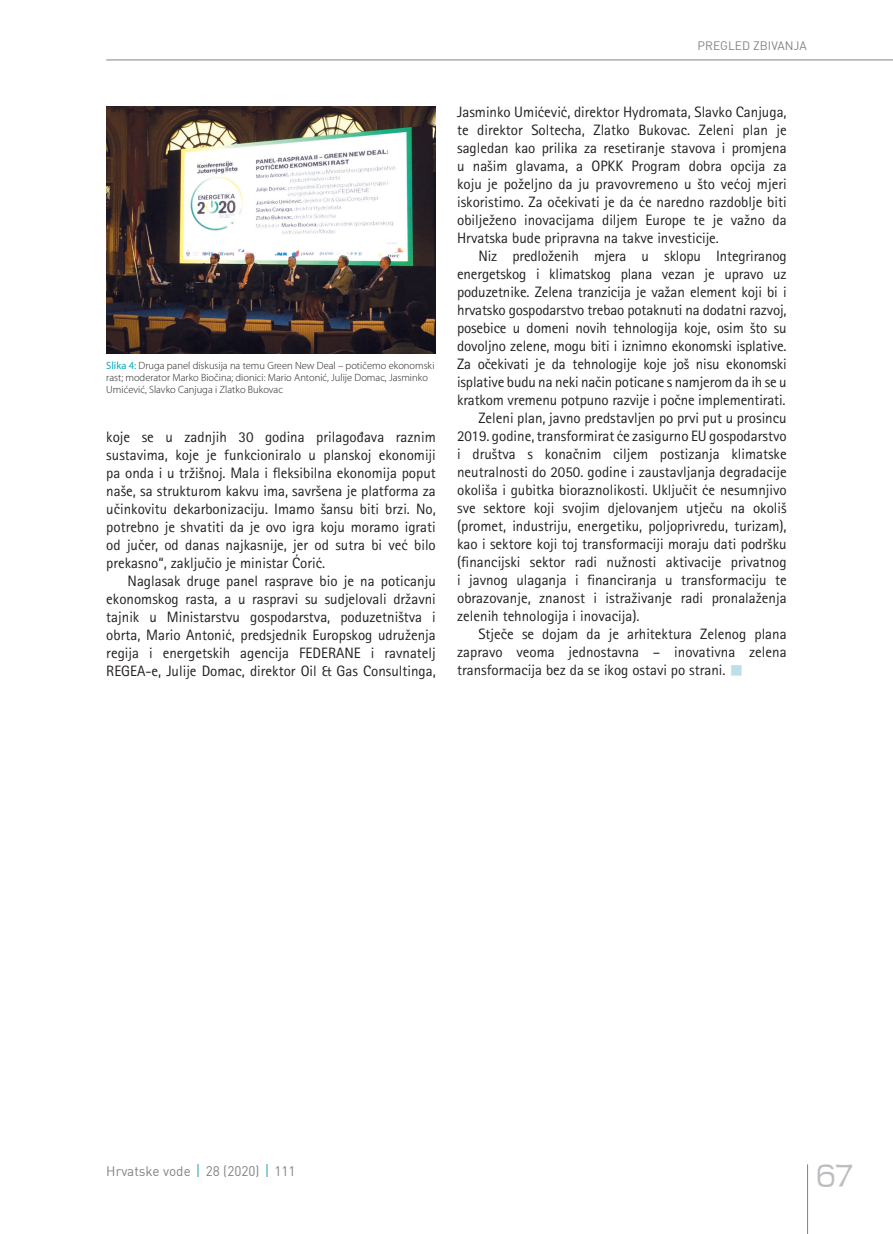
<style>
.page{position:relative;width:893px;height:1234px;background:#fff}
.page>*{position:absolute;margin:0;border:0;box-sizing:border-box;transform-origin:0 0}
.t1{font:300 36px "Teen";color:#bcbdc0}
.OSNOVNI_TEKST_10-12{font:15px/18px "Rotis Sans Serifklemy";color:#231f20;text-align:justify}
.t2{font:13.5px "DIN";color:#808285}
.t3{font:12px "DIN";color:#808285}
.TABLICA{font:300 10.5px/12px "Myriad Pro";color:#231f20}
.s1{font-weight:400;color:#07aab9}
.s2{color:#bce0e7}
</style>
<div class="page">
<hr style="left:807px;top:1164px;width:1px;height:69px;background:#808285">
<hr style="left:106px;top:60px;width:787px;height:1px;background:#808285">
<svg style="left:198px;top:1164px;width:1px;height:12px"></svg>
<svg style="left:266px;top:1164px;width:2px;height:12px"></svg>
<img style="left:106px;top:106px;width:330px;height:247px">
<p class="t3" style="left:698px;top:37px;width:111px">PREGLED ZBIVANJA</p>
<p class="TABLICA" style="left:106px;top:359px;width:330px"><span class="s1">Slika 4:</span> Druga panel diskusija na temu Green New Deal – potičemo ekonomski rast; moderator Marko Biočina; dionici: Mario Antonić, Julije Domac, Jasminko<br>Umićević, Slavko Canjuga i Zlatko Bukovac</p>
<p class="OSNOVNI_TEKST_10-12" style="left:106px;top:427px;width:331px">koje se u zadnjih 30 godina prilagođava raznim sustavima, koje je funkcioniralo u planskoj ekonomiji pa onda i u tržišnoj. Mala i fleksibilna ekonomija poput naše, sa strukturom kakvu ima, savršena je platforma za učinkovitu dekarbonizaciju. Imamo šansu biti brzi. No, potrebno je shvatiti da je ovo igra koju moramo igrati od jučer, od danas najkasnije, jer od sutra bi već bilo prekasno“, zaključio je ministar Ćorić.</p>
<p class="OSNOVNI_TEKST_10-12" style="left:106px;top:571px;width:331px;text-indent:21px">Naglasak druge panel rasprave bio je na poticanju ekonomskog rasta, a u raspravi su sudjelovali državni tajnik u Ministarstvu gospodarstva, poduzetništva i obrta, Mario Antonić, predsjednik Europskog udruženja regija i energetskih agencija FEDERANE i ravnatelj REGEA-e, Julije Domac, direktor Oil &amp; Gas Consultinga,</p>
<p class="OSNOVNI_TEKST_10-12" style="left:457px;top:102px;width:331px">Jasminko Umićević, direktor Hydromata, Slavko Canjuga, te direktor Soltecha, Zlatko Bukovac. Zeleni plan je sagledan kao prilika za resetiranje stavova i promjena u našim glavama, a OPKK Program dobra opcija za koju je poželjno da ju pravovremeno u što većoj mjeri iskoristimo. Za očekivati je da će naredno razdoblje biti obilježeno inovacijama diljem Europe te je važno da Hrvatska bude pripravna na takve investicije.</p>
<p class="OSNOVNI_TEKST_10-12" style="left:457px;top:246px;width:331px;text-indent:21px">Niz predloženih mjera u sklopu Integriranog energetskog i klimatskog plana vezan je upravo uz poduzetnike. Zelena tranzicija je važan element koji bi i hrvatsko gospodarstvo trebao potaknuti na dodatni razvoj, posebice u domeni novih tehnologija koje, osim što su dovoljno zelene, mogu biti i iznimno ekonomski isplative.<br>Za očekivati je da tehnologije koje još nisu ekonomski isplative budu na neki način poticane s namjerom da ih se u kratkom vremenu potpuno razvije i počne implementirati.</p>
<p class="OSNOVNI_TEKST_10-12" style="left:457px;top:408px;width:331px;text-indent:21px">Zeleni plan, javno predstavljen po prvi put u prosincu 2019. godine, transformirat će zasigurno EU gospodarstvo i društva s konačnim ciljem postizanja klimatske neutralnosti do 2050. godine i zaustavljanja degradacije okoliša i gubitka bioraznolikosti. Uključit će nesumnjivo sve sektore koji svojim djelovanjem utječu na okoliš (promet, industriju, energetiku, poljoprivredu, turizam), kao i sektore koji toj transformaciji moraju dati podršku (financijski sektor radi nužnosti aktivacije privatnog i javnog ulaganja i financiranja u transformaciju te obrazovanje, znanost i istraživanje radi pronalaženja zelenih tehnologija i inovacija).</p>
<p class="OSNOVNI_TEKST_10-12" style="left:457px;top:624px;width:331px;text-indent:21px">Stječe se dojam da je arhitektura Zelenog plana zapravo veoma jednostavna – inovativna zelena transformacija bez da se ikog ostavi po strani. <span class="s2">■</span></p>
<p class="t2" style="left:106px;top:1161px;width:191px">Hrvatske vode 28 (2020) 111</p>
<h1 class="t1" style="left:816px;top:1156px;width:38px">67</h1>
</div>
